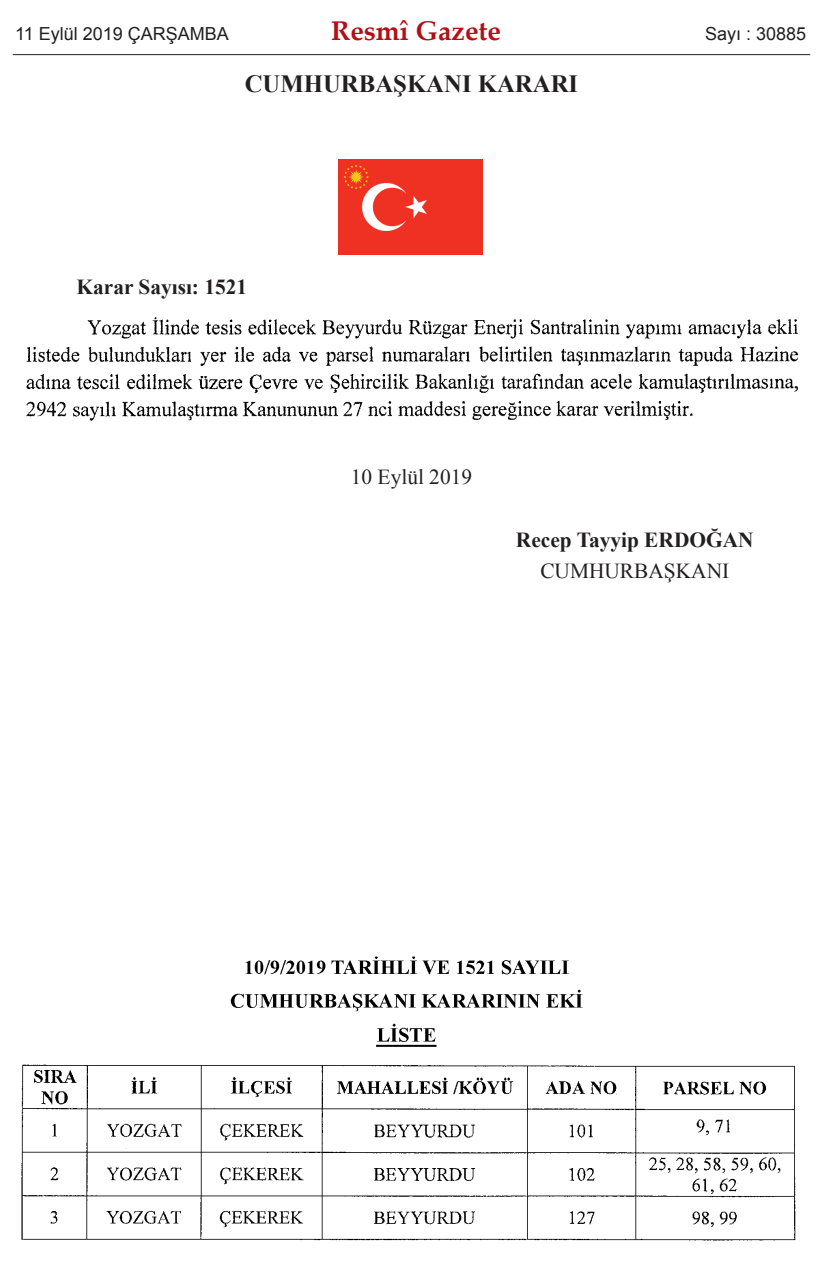
<style>
.page{position:relative;width:823px;height:1287px;background:#fff}
.page>*{position:absolute;margin:0;border:0;box-sizing:border-box;transform-origin:0 0}
.t1{font:700 27px "Palatino Linotype";color:#b40e16}
.t2{font:700 24.75px "Times New Roman";color:#231f20}
.t3{font:700 21.38px "Times New Roman";color:#231f20}
.t4{font:21.38px "Times New Roman";color:#231f20}
.t5{font:18px "Arial";color:#231f20}
</style>
<div class="page">
<img style="left:339px;top:159px;width:143px;height:96px">
<img style="left:26px;top:317px;width:773px;height:104px">
<img style="left:21px;top:956px;width:775px;height:285px">
<hr style="left:13px;top:54px;width:797px;height:1px;background:#231f20">
<p class="t5" style="left:15px;top:24px;width:215px">11 Eylül 2019 ÇARŞAMBA</p>
<p class="t1" style="left:331px;top:20px;width:171px">Resmî Gazete</p>
<p class="t5" style="left:705px;top:24px;width:103px">Sayı : 30885</p>
<p class="t2" style="left:245px;top:70px;width:335px">CUMHURBAŞKANI KARARI</p>
<p class="t3" style="left:77px;top:275px;width:172px">Karar Sayısı: 1521</p>
<p class="t4" style="left:351px;top:464px;width:123px">10 Eylül 2019</p>
<p class="t3" style="left:516px;top:527px;width:239px">Recep Tayyip ERDOĞAN</p>
<p class="t4" style="left:540px;top:559px;width:190px">CUMHURBAŞKANI</p>
</div>
